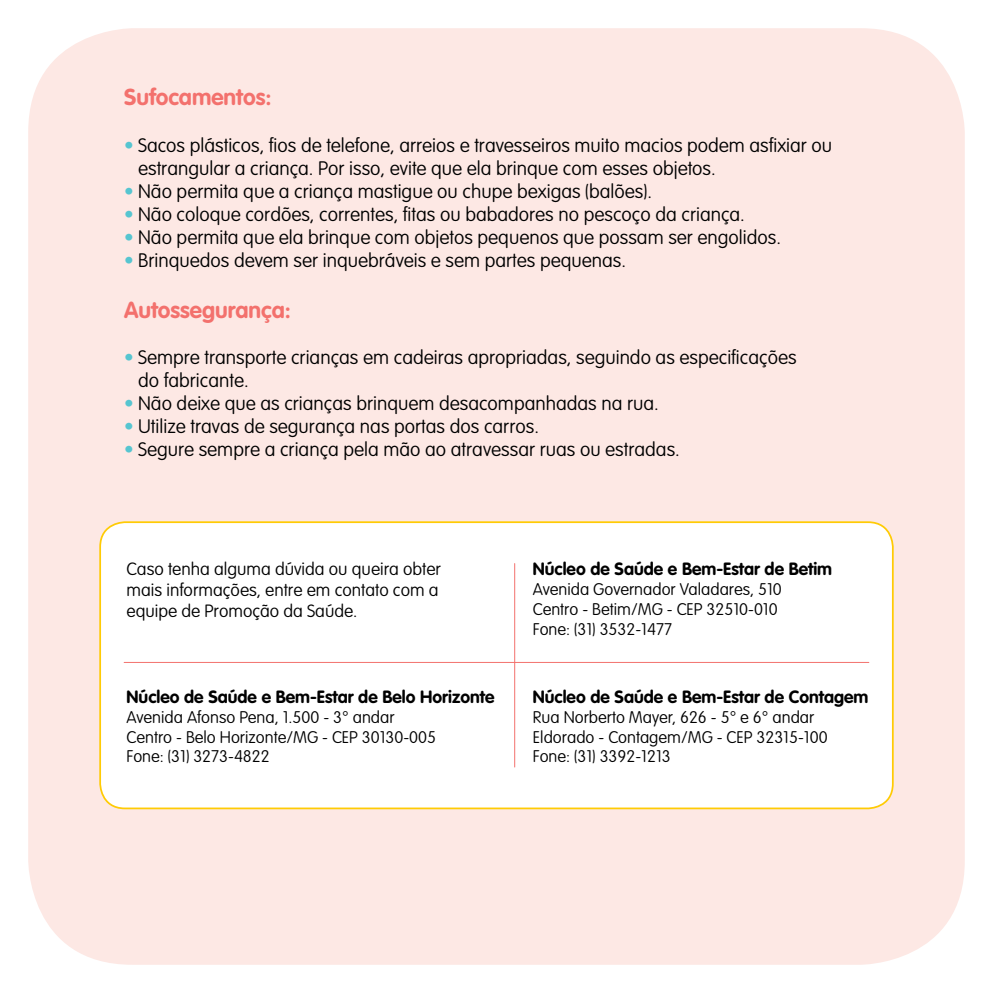
<style>
.page{position:relative;width:993px;height:993px;background:#fff}
.page>*{position:absolute;margin:0;border:0;box-sizing:border-box;transform-origin:0 0}
.t1{font:700 22.75px "VAG Rounded";color:#f3716d}
.t2{font:100 19.25px/23.1px "VAG Rounded";color:#000}
.t3{font:700 17.5px "VAG Rounded";color:#000}
.t4{font:100 17.5px/21px "VAG Rounded";color:#000}
.t5{font:100 16.62px/19.9px "VAG Rounded";color:#000}
.s1{color:#56c5d0}
</style>
<div class="page">
<div style="left:28px;top:28px;width:936px;height:936px;background:#fde8e4;border-radius:104px"></div>
<div style="left:100px;top:522px;width:792px;height:286px;background:#fff;border-radius:25px"></div>
<div style="left:99px;top:521px;width:794px;height:288px;border:2px solid #ffcb05;border-radius:25px"></div>
<hr style="left:514px;top:563px;width:1px;height:203px;background:#f3716d">
<hr style="left:124px;top:661px;width:744px;height:1px;background:#f3716d">
<p class="t1" style="left:124px;top:84px;width:149px">Sufocamentos:</p>
<p class="t2" style="left:138px;top:133px;width:695px;text-indent:-14px"><span class="s1">•</span> Sacos plásticos, fios de telefone, arreios e travesseiros muito macios podem asfixiar ou estrangular a criança. Por isso, evite que ela brinque com esses objetos.</p>
<p class="t2" style="left:124px;top:179px;width:529px"><span class="s1">•</span> Não permita que a criança mastigue ou chupe bexigas (balões).</p>
<p class="t2" style="left:124px;top:202px;width:622px"><span class="s1">•</span> Não coloque cordões, correntes, fitas ou babadores no pescoço da criança.</p>
<p class="t2" style="left:124px;top:225px;width:658px"><span class="s1">•</span> Não permita que ela brinque com objetos pequenos que possam ser engolidos.</p>
<p class="t2" style="left:124px;top:249px;width:503px"><span class="s1">•</span> Brinquedos devem ser inquebráveis e sem partes pequenas.</p>
<p class="t1" style="left:124px;top:296px;width:168px">Autossegurança:</p>
<p class="t2" style="left:138px;top:345px;width:659px;text-indent:-14px"><span class="s1">•</span> Sempre transporte crianças em cadeiras apropriadas, seguindo as especificações do fabricante.</p>
<p class="t2" style="left:124px;top:391px;width:536px"><span class="s1">•</span> Não deixe que as crianças brinquem desacompanhadas na rua.</p>
<p class="t2" style="left:124px;top:414px;width:416px"><span class="s1">•</span> Utilize travas de segurança nas portas dos carros.</p>
<p class="t2" style="left:124px;top:438px;width:557px"><span class="s1">•</span> Segure sempre a criança pela mão ao atravessar ruas ou estradas.</p>
<p class="t4" style="left:126px;top:558px;width:316px">Caso tenha alguma dúvida ou queira obter mais informações, entre em contato com a equipe de Promoção da Saúde.</p>
<p class="t3" style="left:532px;top:558px;width:301px">Núcleo de Saúde e Bem-Estar de Betim</p>
<p class="t5" style="left:532px;top:578px;width:250px">Avenida Governador Valadares, 510<br>Centro - Betim/MG - CEP 32510-010<br>Fone: (31) 3532-1477</p>
<p class="t3" style="left:126px;top:686px;width:369px">Núcleo de Saúde e Bem-Estar de Belo Horizonte</p>
<p class="t5" style="left:126px;top:706px;width:311px">Avenida Afonso Pena, 1.500 - 3° andar<br>Centro - Belo Horizonte/MG - CEP 30130-005<br>Fone: (31) 3273-4822</p>
<p class="t3" style="left:532px;top:686px;width:337px">Núcleo de Saúde e Bem-Estar de Contagem</p>
<p class="t5" style="left:532px;top:706px;width:296px">Rua Norberto Mayer, 626 - 5° e 6° andar<br>Eldorado - Contagem/MG - CEP 32315-100<br>Fone: (31) 3392-1213</p>
</div>
